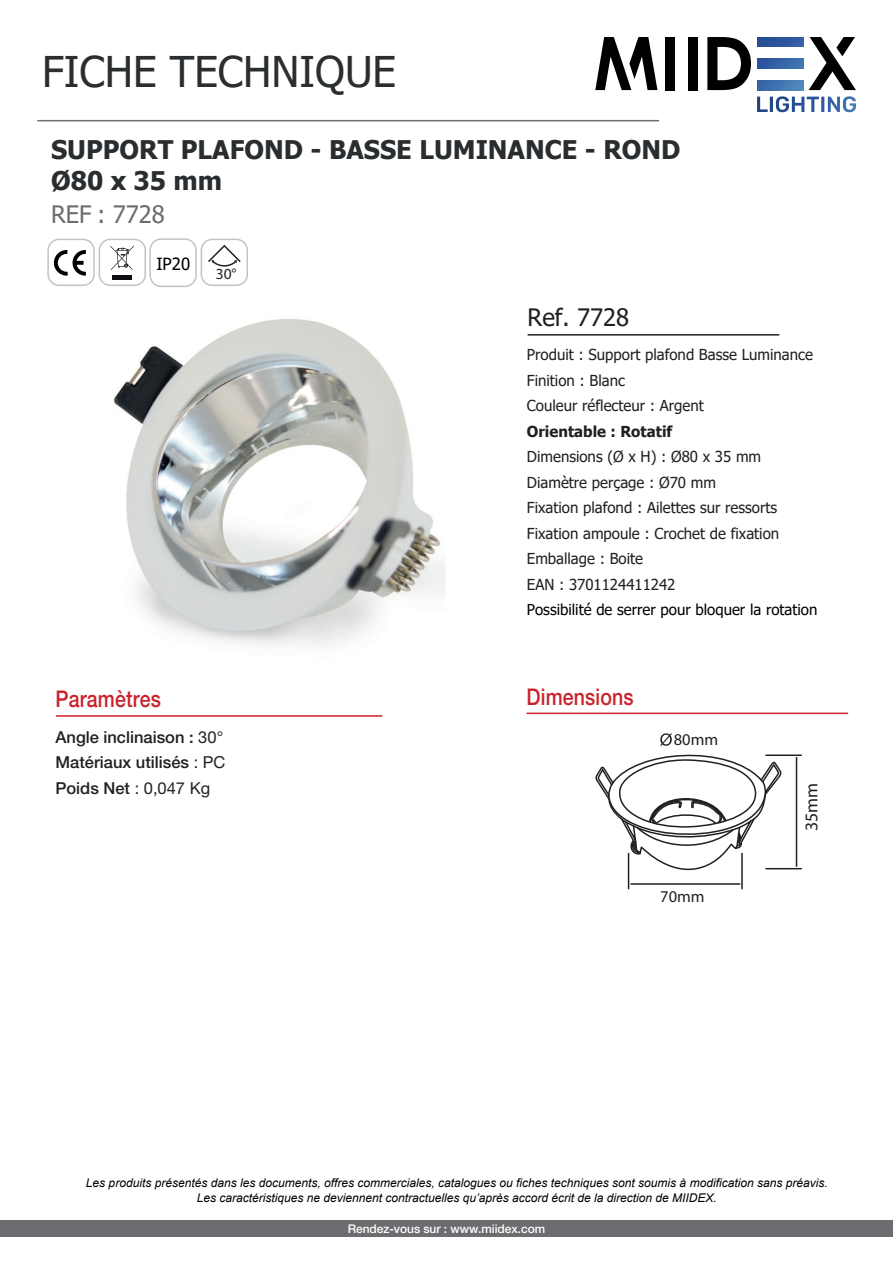
<style>
.page{position:relative;width:893px;height:1263px;background:#fff}
.page>*{position:absolute;margin:0;border:0;box-sizing:border-box;transform-origin:0 0}
.t1{font:42.3px "Tahoma";color:#2a2e31}
.t2{font:700 25.65px/30.6px "Tahoma";color:#292d2f}
.t3{font:24px "Tahoma";color:#6c6d70}
.t4{font:24px "Tahoma";color:#231f20}
.t5{font:500 22.95px "Helvetica Neue LT Std";letter-spacing:.01em;color:#cb212b;scale:.85 1}
.t6{font:18px "Myriad Pro";color:#231f20}
.t7{font:16.8px "Tahoma";color:#000}
.t8{font:500 16.5px/25.5px "Helvetica Neue LT Std";color:#231f20}
.t9{font:16.5px "Myriad Pro";color:#231f20}
.t10{font:15.45px "Myriad Pro";color:#231f20}
.t11{font:15.15px/25.5px "Tahoma";color:#231f20}
.t12{font:700 15.15px "Tahoma";color:#231f20}
.t13{font:15px "Tahoma";color:#000}
.t14{font:italic 12px/14.4px "Arial";color:#000001;text-align:center}
.t15{font:500 12px "Helvetica Neue LT Std";letter-spacing:-.005em;color:#fff}
.s1{font-weight:400}
</style>
<div class="page">
<img style="left:113px;top:319px;width:332px;height:328px">
<hr style="left:37px;top:120px;width:622px;height:1px;background:#6c6d70">
<hr style="left:528px;top:334px;width:251px;height:2px;background:#231f20">
<div style="left:47px;top:239px;width:48px;height:47px;border:1px solid #c1c4c7;border-radius:11px"></div>
<div style="left:99px;top:239px;width:47px;height:47px;border:1px solid #c1c4c7;border-radius:11px"></div>
<svg style="left:54px;top:250px;width:32px;height:26px"></svg>
<svg style="left:110px;top:245px;width:24px;height:25px"></svg>
<div style="left:112px;top:275px;width:20px;height:5px;background:#0f0c12"></div>
<div style="left:201px;top:239px;width:47px;height:47px;border:1px solid #c1c4c7;border-radius:11px"></div>
<div style="left:149px;top:238px;width:48px;height:49px;border:1px solid #c1c4c7;border-radius:11px"></div>
<svg style="left:208px;top:244px;width:33px;height:23px"></svg>
<div style="left:0;top:1220px;width:893px;height:17px;background:#6c6d70"></div>
<svg style="left:809px;top:37px;width:47px;height:53px"></svg>
<svg style="left:707px;top:37px;width:44px;height:53px"></svg>
<div style="left:688px;top:37px;width:10px;height:53px;background:#000001"></div>
<div style="left:665px;top:37px;width:10px;height:53px;background:#000001"></div>
<svg style="left:757px;top:96px;width:99px;height:16px"></svg>
<svg style="left:595px;top:37px;width:62px;height:53px"></svg>
<svg style="left:757px;top:37px;width:46px;height:9px"></svg>
<svg style="left:757px;top:59px;width:46px;height:9px"></svg>
<svg style="left:757px;top:81px;width:46px;height:9px"></svg>
<hr style="left:526px;top:713px;width:322px;height:1px;background:#d01f26">
<hr style="left:56px;top:715px;width:326px;height:2px;background:#d01f26">
<svg style="left:595px;top:733px;width:186px;height:148px"></svg>
<hr style="left:630px;top:883px;width:110px;height:2px;background:#231f20">
<hr style="left:741px;top:853px;width:2px;height:36px;background:#231f20">
<hr style="left:628px;top:853px;width:1px;height:36px;background:#231f20">
<hr style="left:796px;top:757px;width:1px;height:110px;background:#231f20">
<hr style="left:765px;top:754px;width:37px;height:2px;background:#231f20">
<hr style="left:765px;top:868px;width:37px;height:1px;background:#231f20">
<h1 class="t1" style="left:42px;top:43px;width:356px">FICHE TECHNIQUE</h1>
<h2 class="t2" style="left:51px;top:136px;width:631px">SUPPORT PLAFOND - BASSE LUMINANCE - ROND<br>Ø80 x 35 mm</h2>
<h3 class="t3" style="left:51px;top:198px;width:115px">REF : 7728</h3>
<p class="t7" style="left:156px;top:253px;width:35px">IP20</p>
<p class="t10" style="left:216px;top:264px;width:22px">30°</p>
<h3 class="t4" style="left:528px;top:301px;width:103px">Ref. 7728</h3>
<p class="t11" style="left:527px;top:343px;width:288px">Produit : Support plafond Basse Luminance<br>Finition : Blanc<br>Couleur réflecteur : Argent</p>
<p class="t12" style="left:527px;top:421px;width:147px">Orientable : Rotatif</p>
<p class="t11" style="left:527px;top:445px;width:254px">Dimensions (Ø x H) : Ø80 x 35 mm<br>Diamètre perçage : Ø70 mm<br>Fixation plafond : Ailettes sur ressorts<br>Fixation ampoule : Crochet de fixation<br>Emballage : Boite<br>EAN : 3701124411242</p>
<p class="t13" style="left:527px;top:600px;width:292px">Possibilité de serrer pour bloquer la rotation</p>
<h3 class="t5" style="left:56px;top:685px;width:125px">Paramètres</h3>
<h3 class="t5" style="left:526px;top:683px;width:128px">Dimensions</h3>
<p class="t8" style="left:56px;top:724px;width:171px">Angle inclinaison : <span class="s1">30°<br></span>Matériaux utilisés <span class="s1">: PC<br></span>Poids Net <span class="s1">: 0,047 Kg</span></p>
<p class="t9" style="left:674px;top:729px;width:46px">80mm</p>
<p class="t9" style="left:660px;top:886px;width:46px">70mm</p>
<p class="t6" style="left:800px;top:831px;width:50px;rotate:-90deg">35mm</p>
<p class="t14" style="left:86px;top:1176px;width:743px">Les produits présentés dans les documents, offres commerciales, catalogues ou fiches techniques sont soumis à modification sans préavis.<br>Les caractéristiques ne deviennent contractuelles qu’après accord écrit de la direction de MIIDEX.</p>
<p class="t15" style="left:348px;top:1221px;width:199px">Rendez-vous sur : www.miidex.com</p>
</div>
